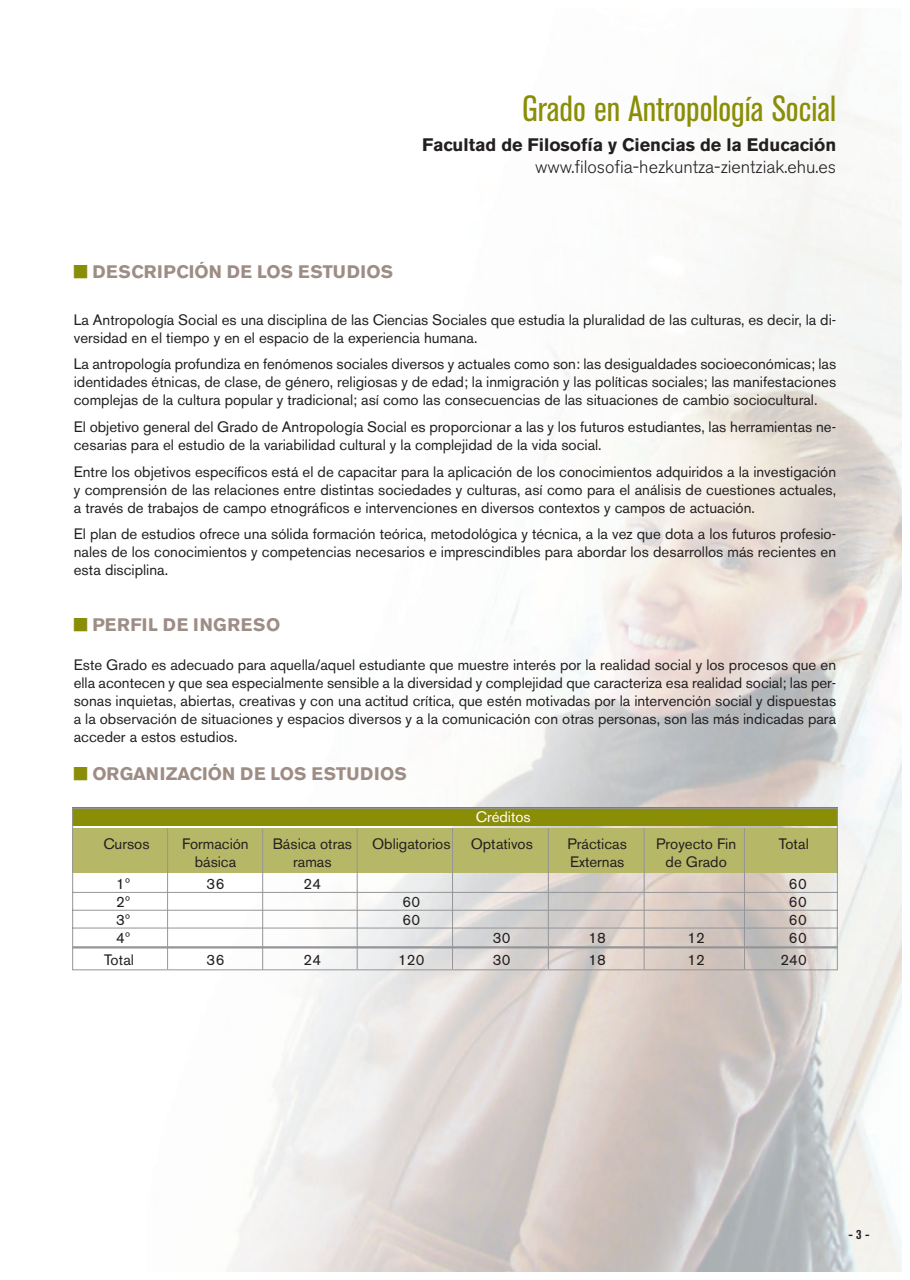
<style>
.page{position:relative;width:910px;height:1280px;background:#fff}
.page>*{position:absolute;margin:0;border:0;box-sizing:border-box;transform-origin:0 0}
.t1{font:condensed 36px "Akzidenz Grotesk BE";color:#8a8d06}
.t2{font:700 18px "Akzidenz Grotesk BE";color:#231f20}
.t3{font:300 18px "Akzidenz Grotesk BE";color:#231f20}
.t4{font:700 18px "Akzidenz Grotesk BE";color:#9d8d85}
.t5{font:700 18px "Akzidenz Grotesk BE";letter-spacing:.02em;color:#9d8d85}
.t6{font:700 18px "Akzidenz Grotesk BE";letter-spacing:.04em;color:#9d8d85}
.t7{font:15px/18px "Akzidenz Grotesk BE";color:#231f20;text-align:justify}
.t8{font:15px "Akzidenz Grotesk BE";color:#fff}
.t9{font:700 condensed 13.5px "Akzidenz Grotesk BE";color:#231f20}
.s1{color:#8a8d06}
</style>
<div class="page">
<img style="left:148px;top:91px;width:753px;height:1180px">
<div style="left:72px;top:807px;width:766px;height:19px;background:#8a8d06"></div>
<svg style="left:72px;top:808px;width:766px;height:162px"></svg>
<hr style="left:72px;top:946px;width:766px;height:2px;background:#939598">
<h1 class="t1" style="left:522px;top:95px;width:316px">Grado en Antropología Social</h1>
<p class="t2" style="left:422px;top:138px;width:415px">Facultad de Filosofía y Ciencias de la Educación</p>
<p class="t3" style="left:535px;top:160px;width:303px">www.filosofia-hezkuntza-zientziak.ehu.es</p>
<p class="t5" style="left:74px;top:265px;width:321px"><span class="s1">■</span> DESCRIPCIÓN DE LOS ESTUDIOS</p>
<p class="t7" style="left:74px;top:312px;width:764px">La Antropología Social es una disciplina de las Ciencias Sociales que estudia la pluralidad de las culturas, es decir, la di&shy;versidad en el tiempo y en el espacio de la experiencia humana.</p>
<p class="t7" style="left:74px;top:357px;width:764px">La antropología profundiza en fenómenos sociales diversos y actuales como son: las desigualdades socioeconómicas; las identidades étnicas, de clase, de género, religiosas y de edad; la inmigración y las políticas sociales; las manifestaciones complejas de la cultura popular y tradicional; así como las consecuencias de las situaciones de cambio sociocultural.</p>
<p class="t7" style="left:74px;top:419px;width:764px">El objetivo general del Grado de Antropología Social es proporcionar a las y los futuros estudiantes, las herramientas ne&shy;cesarias para el estudio de la variabilidad cultural y la complejidad de la vida social.</p>
<p class="t7" style="left:74px;top:464px;width:764px">Entre los objetivos específicos está el de capacitar para la aplicación de los conocimientos adquiridos a la investigación y comprensión de las relaciones entre distintas sociedades y culturas, así como para el análisis de cuestiones actuales, a través de trabajos de campo etnográficos e intervenciones en diversos contextos y campos de actuación.</p>
<p class="t7" style="left:74px;top:526px;width:764px">El plan de estudios ofrece una sólida formación teórica, metodológica y técnica, a la vez que dota a los futuros profesio&shy;nales de los conocimientos y competencias necesarios e imprescindibles para abordar los desarrollos más recientes en esta disciplina.</p>
<p class="t6" style="left:74px;top:618px;width:208px"><span class="s1">■</span> PERFIL DE INGRESO</p>
<p class="t7" style="left:74px;top:657px;width:764px">Este Grado es adecuado para aquella/aquel estudiante que muestre interés por la realidad social y los procesos que en ella acontecen y que sea especialmente sensible a la diversidad y complejidad que caracteriza esa realidad social; las per&shy;sonas inquietas, abiertas, creativas y con una actitud crítica, que estén motivadas por la intervención social y dispuestas a la observación de situaciones y espacios diversos y a la comunicación con otras personas, son las más indicadas para acceder a estos estudios.</p>
<p class="t4" style="left:74px;top:767px;width:334px"><span class="s1">■</span> ORGANIZACIÓN DE LOS ESTUDIOS</p>
<p class="t8" style="left:476px;top:811px;width:56px">Créditos</p>
<p class="t7" style="left:103px;top:836px;width:48px">Cursos</p>
<p class="t7" style="left:182px;top:836px;width:68px">Formación</p>
<p class="t7" style="left:273px;top:836px;width:81px">Básica otras</p>
<p class="t7" style="left:372px;top:836px;width:80px">Obligatorios</p>
<p class="t7" style="left:471px;top:836px;width:64px">Optativos</p>
<p class="t7" style="left:568px;top:836px;width:61px">Prácticas</p>
<p class="t7" style="left:656px;top:836px;width:82px">Proyecto Fin</p>
<p class="t7" style="left:779px;top:836px;width:32px">Total</p>
<p class="t7" style="left:195px;top:854px;width:43px">básica</p>
<p class="t7" style="left:293px;top:854px;width:40px">ramas</p>
<p class="t7" style="left:570px;top:854px;width:56px">Externas</p>
<p class="t7" style="left:666px;top:854px;width:63px">de Grado</p>
<p class="t7" style="left:116px;top:876px;width:15px">1º</p>
<p class="t7" style="left:207px;top:876px;width:19px">36</p>
<p class="t7" style="left:304px;top:876px;width:19px">24</p>
<p class="t7" style="left:789px;top:876px;width:19px">60</p>
<p class="t7" style="left:116px;top:894px;width:15px">2º</p>
<p class="t7" style="left:402px;top:894px;width:19px">60</p>
<p class="t7" style="left:789px;top:894px;width:19px">60</p>
<p class="t7" style="left:116px;top:912px;width:15px">3º</p>
<p class="t7" style="left:402px;top:912px;width:19px">60</p>
<p class="t7" style="left:789px;top:912px;width:19px">60</p>
<p class="t7" style="left:116px;top:930px;width:15px">4º</p>
<p class="t7" style="left:493px;top:930px;width:19px">30</p>
<p class="t7" style="left:588px;top:930px;width:19px">18</p>
<p class="t7" style="left:687px;top:930px;width:19px">12</p>
<p class="t7" style="left:789px;top:930px;width:19px">60</p>
<p class="t7" style="left:104px;top:952px;width:32px">Total</p>
<p class="t7" style="left:207px;top:952px;width:19px">36</p>
<p class="t7" style="left:304px;top:952px;width:19px">24</p>
<p class="t7" style="left:398px;top:952px;width:28px">120</p>
<p class="t7" style="left:493px;top:952px;width:19px">30</p>
<p class="t7" style="left:588px;top:952px;width:19px">18</p>
<p class="t7" style="left:687px;top:952px;width:19px">12</p>
<p class="t7" style="left:780px;top:952px;width:28px">240</p>
<p class="t9" style="left:848px;top:1229px;width:23px">- 3 -</p>
</div>
